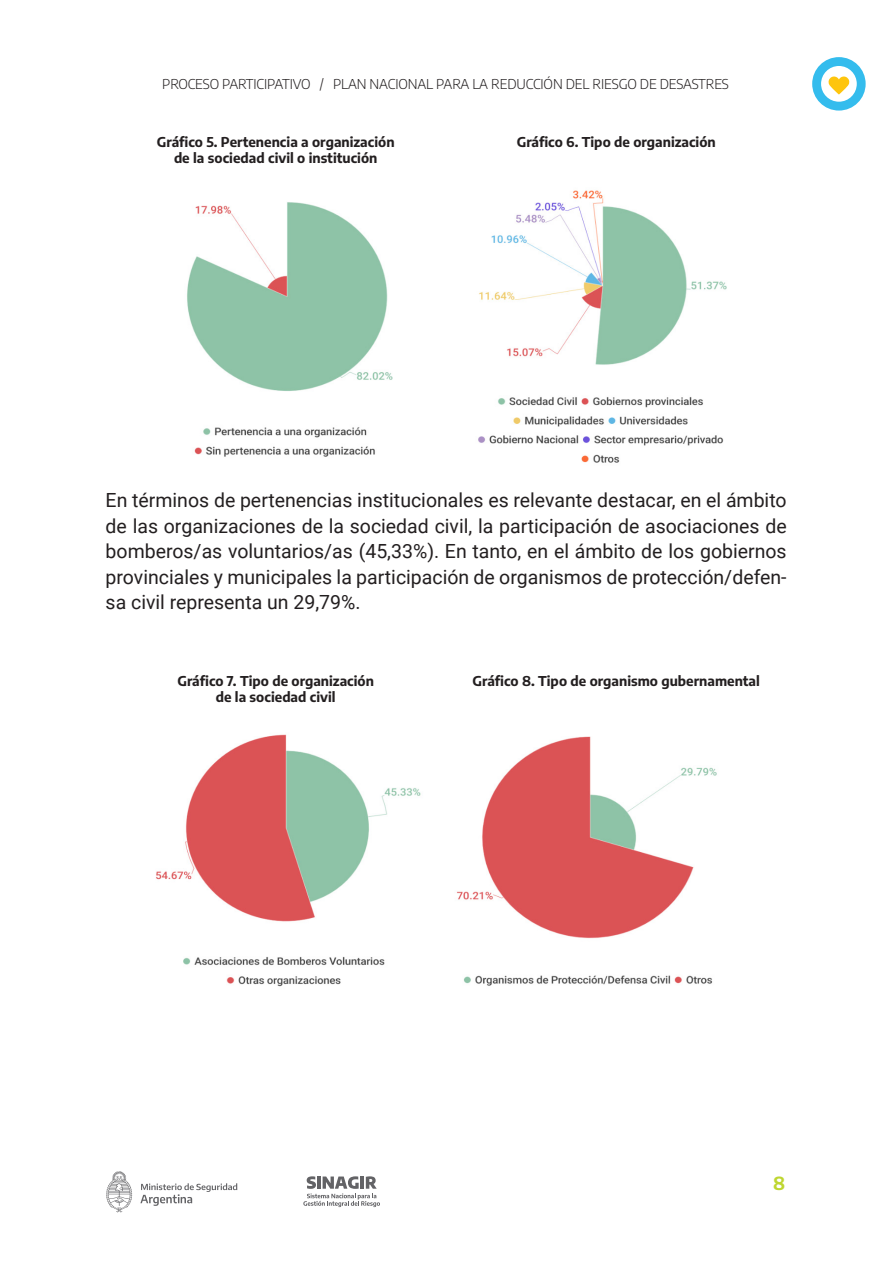
<style>
.page{position:relative;width:893px;height:1263px;background:#fff}
.page>*{position:absolute;margin:0;border:0;box-sizing:border-box;transform-origin:0 0}
.t1{font:19.5px/25.5px "Roboto";color:#231f20;text-align:justify}
.t2{font:700 18px "Encode Sans";color:#bed630}
.t3{font:700 13.5px "Encode Sans";color:#231f20}
.t4{font:300 13.5px "Encode Sans";letter-spacing:-.01em;color:#231f20}
</style>
<div class="page">
<div style="left:812px;top:57px;width:54px;height:54px;background:#34bced;border-radius:50%"></div>
<div style="left:821px;top:66px;width:36px;height:36px;background:#fff;border-radius:50%"></div>
<svg style="left:828px;top:77px;width:21px;height:17px"></svg>
<svg style="left:303px;top:1176px;width:77px;height:31px"></svg>
<svg style="left:106px;top:1171px;width:26px;height:41px"></svg>
<svg style="left:140px;top:1183px;width:97px;height:23px"></svg>
<img style="left:156px;top:734px;width:561px;height:253px">
<img style="left:187px;top:190px;width:540px;height:273px">
<p class="t4" style="left:162px;top:75px;width:568px">PROCESO PARTICIPATIVO / PLAN NACIONAL PARA LA REDUCCIÓN DEL RIESGO DE DESASTRES</p>
<p class="t3" style="left:157px;top:133px;width:239px">Gráfico 5. Pertenencia a organización</p>
<p class="t3" style="left:174px;top:149px;width:205px">de la sociedad civil o institución</p>
<p class="t3" style="left:517px;top:133px;width:201px">Gráfico 6. Tipo de organización</p>
<p class="t1" style="left:106px;top:487px;width:683px">En términos de pertenencias institucionales es relevante destacar, en el ámbito de las organizaciones de la sociedad civil, la participación de asociaciones de bomberos/as voluntarios/as (45,33%). En tanto, en el ámbito de los gobiernos provinciales y municipales la participación de organismos de protección/defen&shy;sa civil representa un 29,79%.</p>
<p class="t3" style="left:177px;top:672px;width:198px">Gráfico 7. Tipo de organización</p>
<p class="t3" style="left:216px;top:687px;width:121px">de la sociedad civil</p>
<p class="t3" style="left:472px;top:672px;width:289px">Gráfico 8. Tipo de organismo gubernamental</p>
<p class="t2" style="left:773px;top:1171px;width:14px">8</p>
</div>
